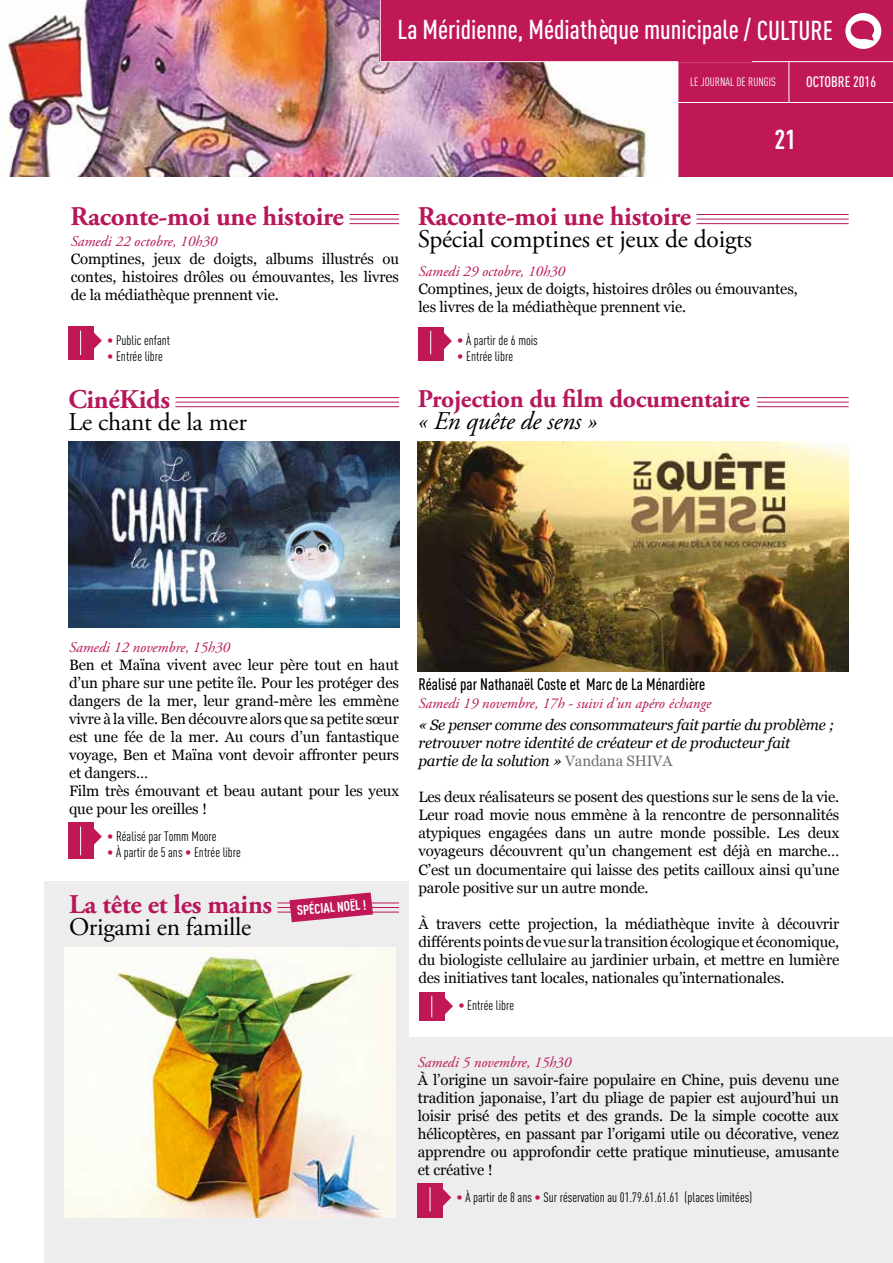
<style>
.page{position:relative;width:893px;height:1263px;background:#fff}
.page>*{position:absolute;margin:0;border:0;box-sizing:border-box;transform-origin:0 0}
.t1{font:700 27px "Adobe Garamond Pro";letter-spacing:-.01em;color:#b7175b}
.t2{font:500 27px "DIN Cond";color:#fff}
.t3{font:700 27px "DIN Cond";color:#fff}
.t4{font:25.5px "Adobe Garamond Pro";letter-spacing:-.01em;color:#000}
.t5{font:700 25.5px "Adobe Garamond Pro";letter-spacing:-.01em;color:#b7175b}
.t6{font:italic 25.5px "Adobe Garamond Pro";letter-spacing:-.01em;color:#000}
.t7{font:500 16.5px "DIN Cond";color:#000}
.t8{font:15px/18px "Georgia";letter-spacing:-.01em;color:#000;text-align:justify}
.t9{font:italic 15px/18px "Georgia";letter-spacing:-.01em;color:#000}
.t10{font:italic 15px "Adobe Garamond Pro";color:#b7175b}
.t11{font:500 15px "DIN Cond";color:#fff}
.t12{font:700 13.65px "DIN Cond";color:#fff}
.t13{font:13.5px "DIN Cond";color:#000}
.t14{font:12px "DIN Cond";color:#fff}
.s1{color:#c01857}
.s2{font-style:normal;color:#706f6f}
</style>
<div class="page">
<div style="left:677px;top:0;width:216px;height:176px;background:#c01857"></div>
<hr style="left:677px;top:61px;width:216px;height:1px;background:#fff">
<hr style="left:677px;top:102px;width:216px;height:1px;background:#fff">
<hr style="left:789px;top:62px;width:1px;height:41px;background:#fff">
<div style="left:845px;top:13px;width:36px;height:36px;background:#fff;border-radius:50%"></div>
<svg style="left:851px;top:20px;width:23px;height:21px"></svg>
<div style="left:44px;top:882px;width:364px;height:381px;background:#ededed"></div>
<div style="left:401px;top:1037px;width:492px;height:226px;background:#ededed"></div>
<img style="left:7px;top:0;width:641px;height:176px">
<hr style="left:677px;top:0;width:1px;height:176px;background:#fff">
<hr style="left:175px;top:406px;width:224px;height:1px;background:#b7175b">
<hr style="left:175px;top:402px;width:224px;height:1px;background:#b7175b">
<hr style="left:175px;top:397px;width:224px;height:1px;background:#b7175b">
<hr style="left:277px;top:912px;width:122px;height:1px;background:#b7175b">
<hr style="left:277px;top:907px;width:122px;height:1px;background:#b7175b">
<hr style="left:277px;top:902px;width:122px;height:1px;background:#b7175b">
<hr style="left:350px;top:223px;width:49px;height:1px;background:#b7175b">
<hr style="left:350px;top:219px;width:49px;height:1px;background:#b7175b">
<hr style="left:350px;top:214px;width:49px;height:1px;background:#b7175b">
<hr style="left:696px;top:223px;width:153px;height:1px;background:#b7175b">
<hr style="left:696px;top:219px;width:153px;height:1px;background:#b7175b">
<hr style="left:696px;top:214px;width:153px;height:1px;background:#b7175b">
<hr style="left:757px;top:406px;width:92px;height:1px;background:#b7175b">
<hr style="left:757px;top:402px;width:92px;height:1px;background:#b7175b">
<hr style="left:757px;top:397px;width:92px;height:1px;background:#b7175b">
<div style="left:68px;top:327px;width:26px;height:33px;background:#c01857"></div>
<svg style="left:94px;top:332px;width:8px;height:17px"></svg>
<svg style="left:80px;top:331px;width:1px;height:24px"></svg>
<div style="left:418px;top:327px;width:26px;height:33px;background:#c01857"></div>
<svg style="left:444px;top:333px;width:8px;height:16px"></svg>
<svg style="left:430px;top:331px;width:1px;height:23px"></svg>
<div style="left:420px;top:992px;width:25px;height:28px;background:#c01857"></div>
<svg style="left:445px;top:998px;width:8px;height:17px"></svg>
<svg style="left:431px;top:996px;width:1px;height:21px"></svg>
<div style="left:418px;top:1183px;width:25px;height:35px;background:#c01857"></div>
<svg style="left:443px;top:1189px;width:8px;height:17px"></svg>
<svg style="left:430px;top:1187px;width:1px;height:24px"></svg>
<div style="left:68px;top:823px;width:26px;height:36px;background:#c01857"></div>
<svg style="left:94px;top:828px;width:8px;height:17px"></svg>
<svg style="left:80px;top:826px;width:1px;height:29px"></svg>
<div style="left:380px;top:0;width:372px;height:61px;background:#c01857"></div>
<img style="left:418px;top:441px;width:431px;height:231px">
<img style="left:68px;top:441px;width:331px;height:186px">
<img style="left:65px;top:948px;width:330px;height:269px">
<hr style="left:380px;top:61px;width:298px;height:1px;background:#fff">
<hr style="left:380px;top:0;width:1px;height:62px;background:#fff">
<svg style="left:289px;top:892px;width:84px;height:30px"></svg>
<h1 class="t2" style="left:398px;top:13px;width:437px">La Méridienne, Médiathèque municipale / CULTURE</h1>
<p class="t14" style="left:690px;top:75px;width:87px">LE JOURNAL DE RUNGIS</p>
<p class="t11" style="left:806px;top:73px;width:71px">OCTOBRE 2016</p>
<h1 class="t3" style="left:774px;top:123px;width:23px">21</h1>
<h1 class="t1" style="left:70px;top:200px;width:275px">Raconte-moi une histoire</h1>
<h1 class="t1" style="left:418px;top:200px;width:275px">Raconte-moi une histoire</h1>
<h2 class="t4" style="left:418px;top:224px;width:336px">Spécial comptines et jeux de doigts</h2>
<p class="t10" style="left:71px;top:233px;width:148px">Samedi 22 octobre, 10h30</p>
<p class="t8" style="left:71px;top:249px;width:330px">Comptines, jeux de doigts, albums illustrés ou contes, histoires drôles ou émouvantes, les livres de la médiathèque prennent vie.</p>
<p class="t10" style="left:418px;top:262px;width:148px">Samedi 29 octobre, 10h30</p>
<p class="t8" style="left:418px;top:279px;width:381px">Comptines, jeux de doigts, histoires drôles ou émouvantes, les livres de la médiathèque prennent vie.</p>
<p class="t13" style="left:107px;top:332px;width:64px"><span class="s1">•</span> Public enfant</p>
<p class="t13" style="left:107px;top:348px;width:57px"><span class="s1">•</span> Entrée libre</p>
<h1 class="t1" style="left:68px;top:384px;width:103px">CinéKids</h1>
<h2 class="t4" style="left:68px;top:407px;width:180px">Le chant de la mer</h2>
<p class="t13" style="left:457px;top:332px;width:82px"><span class="s1">•</span> À partir de 6 mois</p>
<p class="t13" style="left:457px;top:349px;width:57px"><span class="s1">•</span> Entrée libre</p>
<h2 class="t5" style="left:418px;top:384px;width:333px">Projection du film documentaire</h2>
<h2 class="t6" style="left:418px;top:406px;width:181px">« En quête de sens »</h2>
<p class="t10" style="left:69px;top:638px;width:163px">Samedi 12 novembre, 15h30</p>
<p class="t8" style="left:69px;top:655px;width:331px;text-align:left">Ben et Maïna vivent avec leur père tout en haut d’un phare sur une petite île. Pour les protéger des dangers de la mer, leur grand-mère les emmène vivre à la ville. Ben découvre alors que sa petite sœur est une fée de la mer. Au cours d’un fantastique voyage, Ben et Maïna vont devoir affronter peurs et dangers…<br>Film très émouvant et beau autant pour les yeux que pour les oreilles !</p>
<p class="t13" style="left:107px;top:828px;width:111px"><span class="s1">•</span> Réalisé par Tomm Moore</p>
<p class="t13" style="left:107px;top:844px;width:135px"><span class="s1">•</span> À partir de 5 ans <span class="s1">•</span> Entrée libre</p>
<h1 class="t1" style="left:69px;top:888px;width:205px">La tête et les mains</h1>
<h2 class="t4" style="left:69px;top:912px;width:184px">Origami en famille</h2>
<p class="t12" style="left:296px;top:902px;width:71px;rotate:-5deg">SPÉCIAL NOËL !</p>
<p class="t7" style="left:418px;top:674px;width:288px">Réalisé par Nathanaël Coste et Marc de La Ménardière</p>
<p class="t10" style="left:418px;top:694px;width:294px">Samedi 19 novembre, 17h - suivi d’un apéro échange</p>
<p class="t9" style="left:418px;top:716px;width:418px">« Se penser comme des consommateurs fait partie du problème ; retrouver notre identité de créateur et de producteur fait<br>partie de la solution » <span class="s2">Vandana SHIVA</span></p>
<p class="t8" style="left:418px;top:788px;width:422px">Les deux réalisateurs se posent des questions sur le sens de la vie.<br>Leur road movie nous emmène à la rencontre de personnalités atypiques engagées dans un autre monde possible. Les deux voyageurs découvrent qu’un changement est déjà en marche… C’est un documentaire qui laisse des petits cailloux ainsi qu’une parole positive sur un autre monde.</p>
<p class="t8" style="left:418px;top:914px;width:422px">À travers cette projection, la médiathèque invite à découvrir différents points de vue sur la transition écologique et économique, du biologiste cellulaire au jardinier urbain, et mettre en lumière des initiatives tant locales, nationales qu’internationales.</p>
<p class="t13" style="left:458px;top:998px;width:57px"><span class="s1">•</span> Entrée libre</p>
<p class="t10" style="left:418px;top:1053px;width:155px">Samedi 5 novembre, 15h30</p>
<p class="t8" style="left:418px;top:1070px;width:423px">À l’origine un savoir-faire populaire en Chine, puis devenu une tradition japonaise, l’art du pliage de papier est aujourd’hui un loisir prisé des petits et des grands. De la simple cocotte aux hélicoptères, en passant par l’origami utile ou décorative, venez apprendre ou approfondir cette pratique minutieuse, amusante et créative !</p>
<p class="t13" style="left:457px;top:1189px;width:297px"><span class="s1">•</span> À partir de 8 ans <span class="s1">•</span> Sur réservation au 01.79.61.61.61 (places limitées)</p>
</div>
